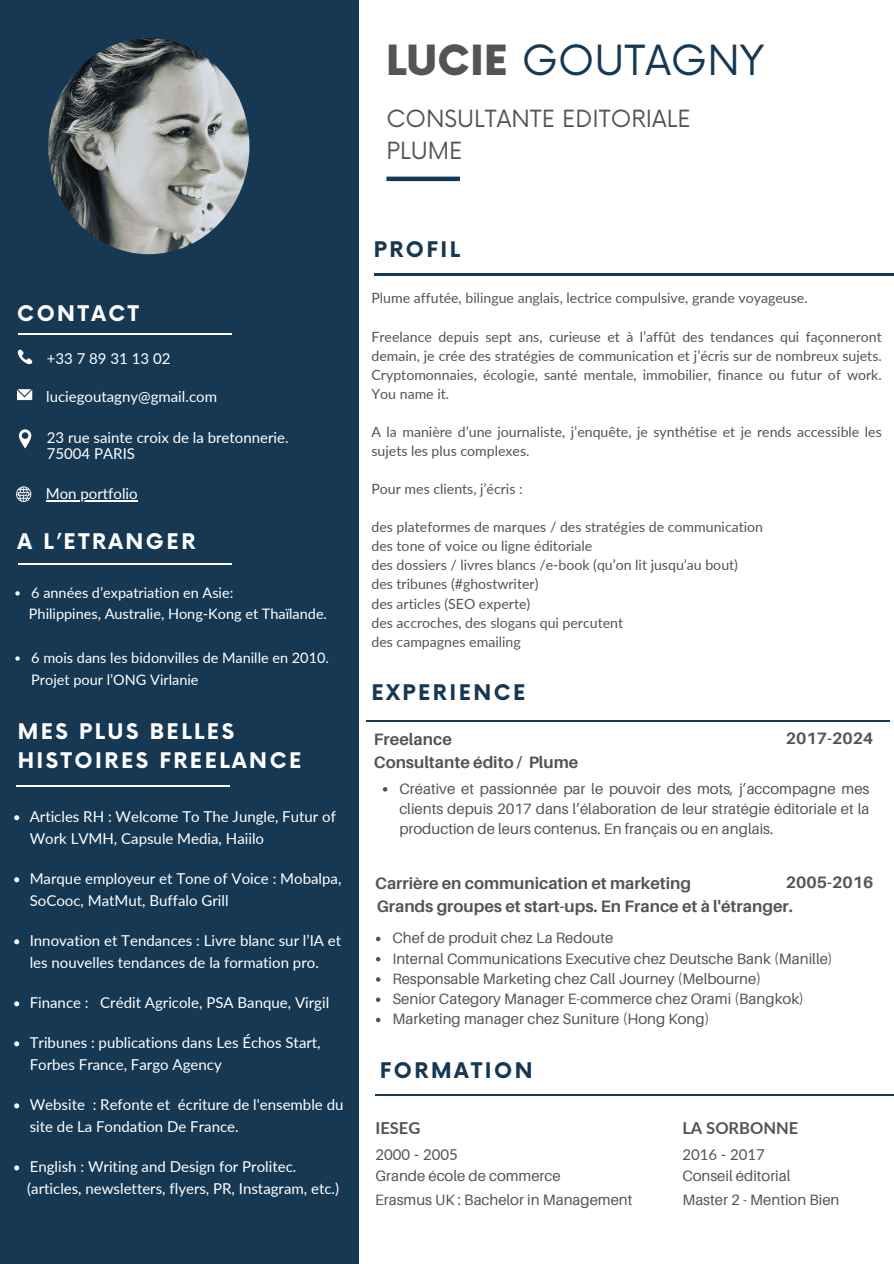
<style>
.page{position:relative;width:894px;height:1264px;background:#fff}
.page>*{position:absolute;margin:0;border:0;box-sizing:border-box;transform-origin:0 0}
.t1{font:40.5px "Now";color:#163853}
.t2{font:23.1px/31.5px "Now";color:#545454}
.t3{font:700 21px/29.2px "Now";letter-spacing:.12em;color:#fff}
.t4{font:700 21px "Now";letter-spacing:.12em;color:#163853}
.t5{font:700 16.5px "Aileron";color:#545454}
.t6{font:700 16.5px "Lato";color:#545454}
.t7{font:15px/22px "Lato";color:#fff}
.t8{font:15px/20.2px "Aileron";color:#545454;text-align:justify}
.t9{font:15px "Lato";letter-spacing:-.005em;color:#545454}
.t10{font:14.4px/21.8px "Lato";color:#fff}
.t11{font:14.1px/19px "Lato";color:#545454;text-align:justify}
.s1{font-weight:900;color:#545454}
</style>
<div class="page">
<div style="left:0;top:0;width:358px;height:1263px;background:#163853"></div>
<hr style="left:386px;top:177px;width:74px;height:4px;background:#163853">
<img style="left:48px;top:38px;width:201px;height:216px;border-radius:50%">
<svg style="left:18px;top:349px;width:14px;height:16px"></svg>
<svg style="left:17px;top:389px;width:15px;height:11px"></svg>
<svg style="left:19px;top:429px;width:12px;height:19px"></svg>
<hr style="left:18px;top:333px;width:214px;height:1px;background:#fff">
<svg style="left:16px;top:486px;width:15px;height:16px"></svg>
<hr style="left:18px;top:563px;width:214px;height:1px;background:#fff">
<hr style="left:16px;top:785px;width:213px;height:1px;background:#fff">
<hr style="left:367px;top:720px;width:522px;height:1px;background:#163853">
<hr style="left:375px;top:1094px;width:518px;height:1px;background:#163853">
<hr style="left:374px;top:274px;width:519px;height:1px;background:#163853">
<hr style="left:46px;top:500px;width:92px;height:1px;background:#fff">
<svg style="left:15px;top:591px;width:5px;height:4px"></svg>
<svg style="left:15px;top:656px;width:5px;height:4px"></svg>
<svg style="left:383px;top:787px;width:4px;height:4px"></svg>
<svg style="left:376px;top:936px;width:4px;height:5px"></svg>
<svg style="left:376px;top:957px;width:4px;height:4px"></svg>
<svg style="left:376px;top:977px;width:4px;height:4px"></svg>
<svg style="left:376px;top:997px;width:4px;height:4px"></svg>
<svg style="left:376px;top:1017px;width:4px;height:5px"></svg>
<svg style="left:14px;top:815px;width:5px;height:5px"></svg>
<svg style="left:14px;top:877px;width:5px;height:5px"></svg>
<svg style="left:14px;top:939px;width:5px;height:5px"></svg>
<svg style="left:14px;top:1001px;width:5px;height:5px"></svg>
<svg style="left:14px;top:1041px;width:5px;height:5px"></svg>
<svg style="left:14px;top:1103px;width:5px;height:5px"></svg>
<svg style="left:14px;top:1165px;width:5px;height:5px"></svg>
<p class="t1" style="left:386px;top:38px;width:379px"><span class="s1">LUCIE</span> GOUTAGNY</p>
<p class="t2" style="left:386px;top:104px;width:306px">CONSULTANTE EDITORIALE<br>PLUME</p>
<p class="t3" style="left:17px;top:300px;width:123px">CONTACT</p>
<p class="t7" style="left:47px;top:347px;width:125px">+33 7 89 31 13 02</p>
<p class="t7" style="left:46px;top:385px;width:172px">luciegoutagny@gmail.com</p>
<p class="t7" style="left:47px;top:425px;width:243px">23 rue sainte croix de la bretonnerie.</p>
<p class="t7" style="left:47px;top:442px;width:90px">75004 PARIS</p>
<p class="t7" style="left:46px;top:482px;width:93px">Mon portfolio</p>
<h3 class="t3" style="left:18px;top:528px;width:179px">A L’ETRANGER</h3>
<p class="t10" style="left:31px;top:581px;width:203px">6 années d’expatriation en Asie:</p>
<p class="t10" style="left:29px;top:603px;width:299px">Philippines, Australie, Hong-Kong et Thaïlande.</p>
<p class="t10" style="left:31px;top:646px;width:299px">6 mois dans les bidonvilles de Manille en 2010.<br>Projet pour l’ONG Virlanie</p>
<h3 class="t3" style="left:18px;top:718px;width:285px">MES PLUS BELLES<br>HISTOIRES FREELANCE</h3>
<p class="t7" style="left:30px;top:805px;width:307px">Articles RH : Welcome To The Jungle, Futur of<br>Work LVMH, Capsule Media, Haiilo</p>
<p class="t7" style="left:30px;top:867px;width:313px">Marque employeur et Tone of Voice : Mobalpa,<br>SoCooc, MatMut, Buffalo Grill</p>
<p class="t7" style="left:30px;top:929px;width:313px">Innovation et Tendances : Livre blanc sur l’IA et les nouvelles tendances de la formation pro.</p>
<p class="t7" style="left:30px;top:991px;width:301px">Finance : Crédit Agricole, PSA Banque, Virgil</p>
<h3 class="t7" style="left:30px;top:1031px;width:292px">Tribunes : publications dans Les Échos Start,<br>Forbes France, Fargo Agency</h3>
<h5 class="t7" style="left:30px;top:1093px;width:315px">Website : Refonte et écriture de l'ensemble du site de La Fondation De France.</h5>
<p class="t7" style="left:30px;top:1155px;width:268px">English : Writing and Design for Prolitec.</p>
<p class="t7" style="left:27px;top:1177px;width:313px">(articles, newsletters, flyers, PR, Instagram, etc.)</p>
<p class="t4" style="left:374px;top:238px;width:88px">PROFIL</p>
<p class="t11" style="left:371px;top:288px;width:437px">Plume affutée, bilingue anglais, lectrice compulsive, grande voyageuse.</p>
<p class="t11" style="left:371px;top:326px;width:511px">Freelance depuis sept ans, curieuse et à l’affût des tendances qui façonneront demain, je crée des stratégies de communication et j’écris sur de nombreux sujets.<br>Cryptomonnaies, écologie, santé mentale, immobilier, finance ou futur of work.<br>You name it.</p>
<p class="t11" style="left:371px;top:422px;width:511px">A la manière d’une journaliste, j’enquête, je synthétise et je rends accessible les sujets les plus complexes.</p>
<p class="t11" style="left:371px;top:479px;width:153px">Pour mes clients, j’écris :</p>
<p class="t11" style="left:371px;top:517px;width:393px">des plateformes de marques / des stratégies de communication</p>
<p class="t11" style="left:371px;top:536px;width:222px">des tone of voice ou ligne éditoriale</p>
<h1 class="t11" style="left:371px;top:555px;width:368px">des dossiers / livres blancs /e-book (qu’on lit jusqu’au bout)</h1>
<h2 class="t11" style="left:371px;top:574px;width:168px">des tribunes (#ghostwriter)</h2>
<h4 class="t11" style="left:371px;top:593px;width:160px">des articles (SEO experte)</h4>
<h3 class="t11" style="left:371px;top:612px;width:253px">des accroches, des slogans qui percutent</h3>
<p class="t11" style="left:371px;top:631px;width:151px">des campagnes emailing</p>
<h3 class="t4" style="left:371px;top:680px;width:155px">EXPERIENCE</h3>
<p class="t5" style="left:374px;top:729px;width:79px">Freelance</p>
<p class="t5" style="left:374px;top:751px;width:206px">Consultante édito / Plume</p>
<p class="t5" style="left:785px;top:728px;width:89px">2017-2024</p>
<h6 class="t8" style="left:399px;top:778px;width:471px">Créative et passionnée par le pouvoir des mots, j’accompagne mes clients depuis 2017 dans l’élaboration de leur stratégie éditoriale et la production de leurs contenus. En français ou en anglais.</h6>
<h6 class="t5" style="left:785px;top:872px;width:89px">2005-2016</h6>
<p class="t5" style="left:375px;top:872px;width:317px">Carrière en communication et marketing</p>
<h3 class="t5" style="left:376px;top:896px;width:417px">Grands groupes et start-ups. En France et à l'étranger.</h3>
<h6 class="t8" style="left:392px;top:927px;width:222px">Chef de produit chez La Redoute</h6>
<p class="t8" style="left:392px;top:948px;width:441px">Internal Communications Executive chez Deutsche Bank (Manille)</p>
<h6 class="t8" style="left:392px;top:968px;width:370px">Responsable Marketing chez Call Journey (Melbourne)</h6>
<h6 class="t8" style="left:392px;top:988px;width:413px">Senior Category Manager E-commerce chez Orami (Bangkok)</h6>
<h6 class="t8" style="left:392px;top:1008px;width:318px">Marketing manager chez Suniture (Hong Kong)</h6>
<p class="t4" style="left:380px;top:1059px;width:154px">FORMATION</p>
<p class="t6" style="left:375px;top:1118px;width:46px">IESEG</p>
<p class="t8" style="left:375px;top:1165px;width:186px">Grande école de commerce</p>
<p class="t9" style="left:375px;top:1144px;width:84px">2000 - 2005</p>
<p class="t6" style="left:682px;top:1118px;width:117px">LA SORBONNE</p>
<p class="t9" style="left:682px;top:1144px;width:84px">2016 - 2017</p>
<p class="t8" style="left:682px;top:1165px;width:109px">Conseil éditorial</p>
<p class="t8" style="left:375px;top:1188px;width:259px">Erasmus UK : Bachelor in Management</p>
<p class="t8" style="left:682px;top:1188px;width:158px">Master 2 - Mention Bien</p>
</div>
